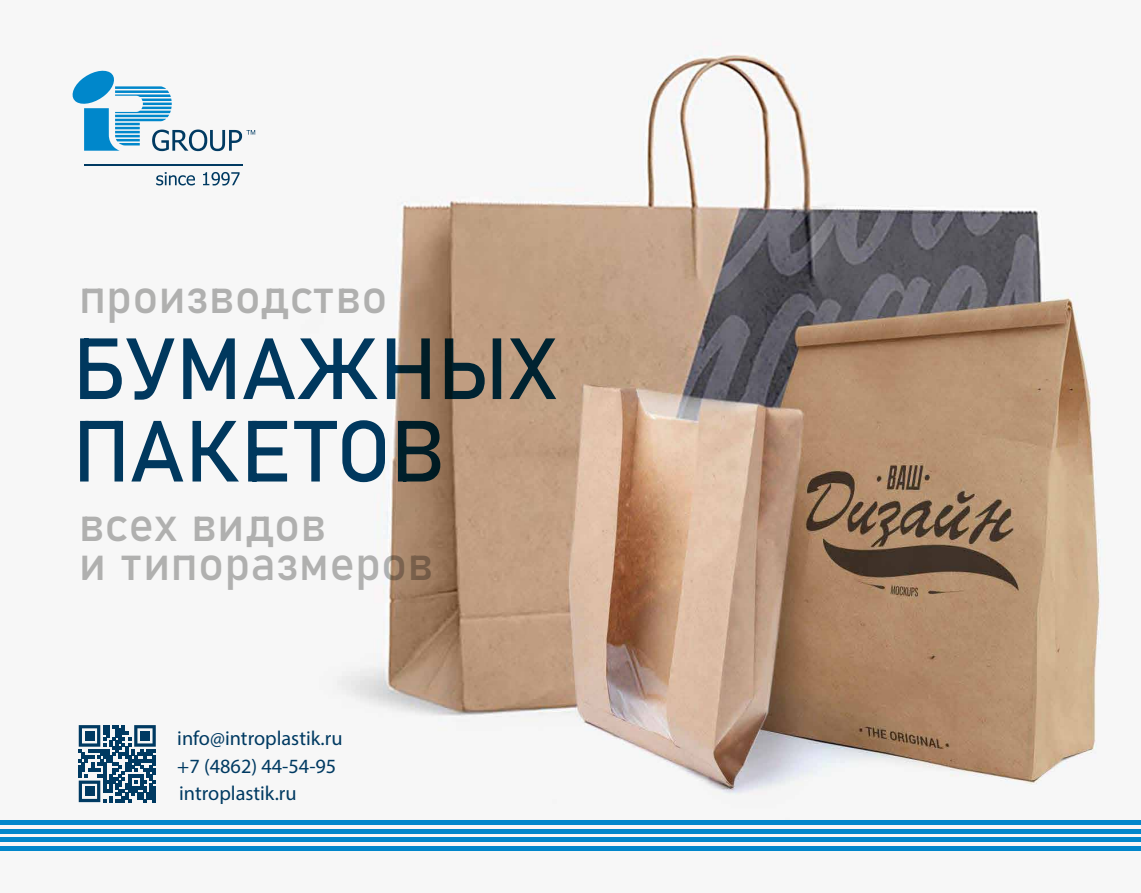
<style>
.page{position:relative;width:1141px;height:893px;background:#fff}
.page>*{position:absolute;margin:0;border:0;box-sizing:border-box;transform-origin:0 0}
.t1{font:85.35px/82.5px "Bahnschrift";color:#003a62}
.t2{font:48px/39.2px "Bahnschrift";color:#b6b6b5}
.t3{font:20.25px "Myriad Pro";color:#003a62}
</style>
<div class="page">
<img style="left:0;top:42px;width:1141px;height:809px">
<hr style="left:84px;top:165px;width:158px;height:1px;background:#003a62">
<svg style="left:156px;top:172px;width:84px;height:14px"></svg>
<svg style="left:70px;top:68px;width:185px;height:83px"></svg>
<div style="left:0;top:820px;width:1141px;height:5px;background:#0087cb"></div>
<hr style="left:0;top:829px;width:1141px;height:4px;background:#0087cb">
<div style="left:0;top:837px;width:1141px;height:5px;background:#0087cb"></div>
<hr style="left:0;top:846px;width:1141px;height:4px;background:#0087cb">
<svg style="left:79px;top:725px;width:77px;height:77px"></svg>
<div style="left:85px;top:731px;width:9px;height:9px;background:#003a62"></div>
<div style="left:140px;top:731px;width:10px;height:9px;background:#003a62"></div>
<div style="left:85px;top:787px;width:9px;height:9px;background:#003a62"></div>
<h2 class="t2" style="left:79px;top:273px;width:310px">производство</h2>
<h1 class="t1" style="left:73px;top:322px;width:486px">БУМАЖНЫХ<br>ПАКЕТОВ</h1>
<h2 class="t2" style="left:79px;top:501px;width:356px">всех видов<br>и типоразмеров</h2>
<p class="t3" style="left:177px;top:726px;width:167px">info@introplastik.ru</p>
<p class="t3" style="left:177px;top:754px;width:161px">+7 (4862) 44-54-95</p>
<p class="t3" style="left:179px;top:781px;width:119px">introplastik.ru</p>
</div>
